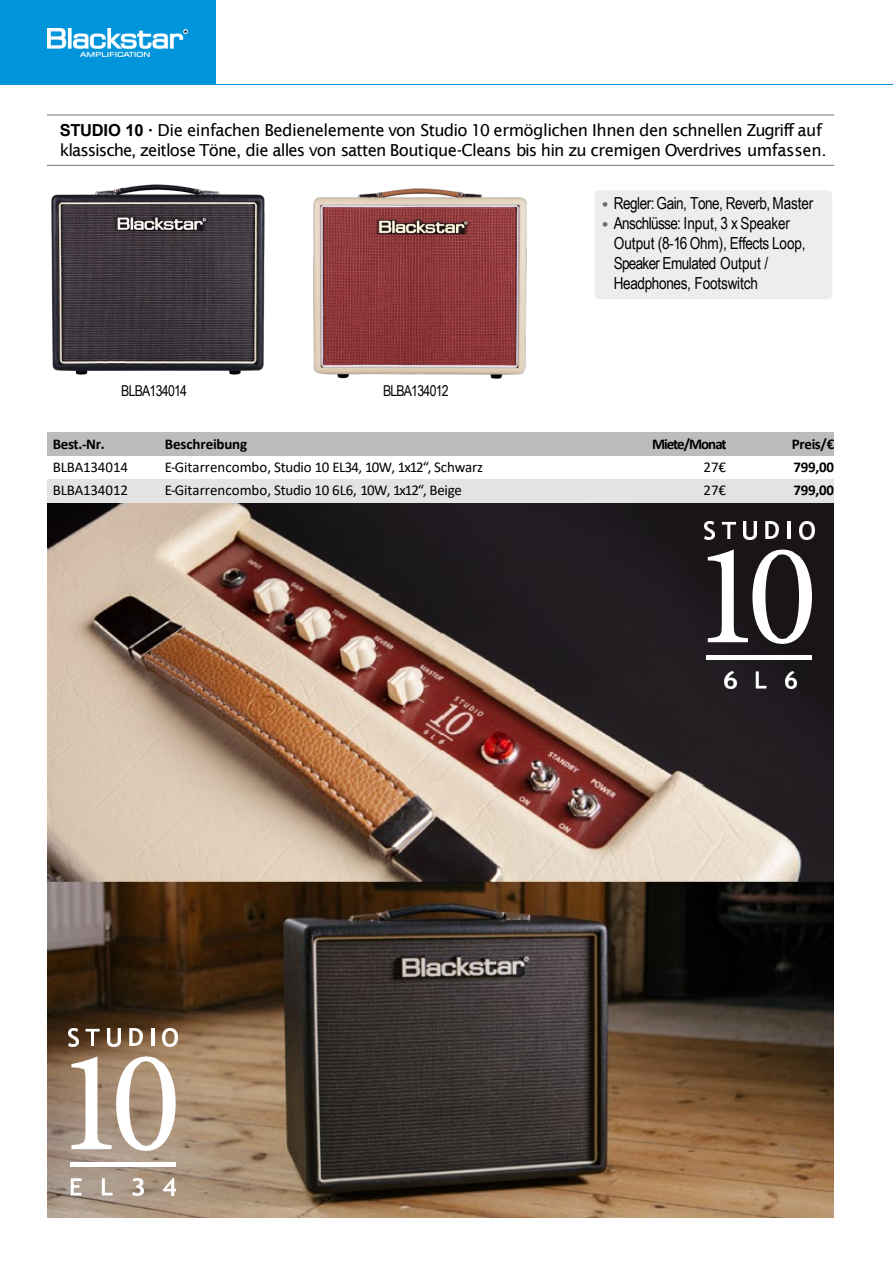
<style>
.page{position:relative;width:893px;height:1264px;background:#fff}
.page>*{position:absolute;margin:0;border:0;box-sizing:border-box;transform-origin:0 0}
.t1{font:16.5px/20px "Lucida Sans";letter-spacing:-.04em;color:#000}
.t2{font:16.5px/19.8px "Arial Narrow";letter-spacing:-.02em;color:#000}
.t3{font:15px "Calibri";letter-spacing:-.015em;color:#000}
.t4{font:700 15px "Calibri";letter-spacing:-.015em;color:#000}
.t5{font:15px "Arial Narrow";letter-spacing:-.045em;color:#000}
.t6{font:700 15px "Calibri";letter-spacing:-.07em;color:#000}
.s1{font-family:"Arial";font-weight:700}
.s2{font-family:"Trebuchet MS";color:#706f6f}
</style>
<div class="page">
<div style="left:0;top:0;width:215px;height:84px;background:#0095db"></div>
<hr style="left:0;top:84px;width:892px;height:1px;background:#0095db">
<img style="left:47px;top:29px;width:140px;height:27px">
<hr style="left:47px;top:115px;width:787px;height:1px;background:#706f6f">
<hr style="left:47px;top:165px;width:787px;height:1px;background:#706f6f">
<div style="left:595px;top:191px;width:237px;height:108px;background:#ededed"></div>
<img style="left:47px;top:502px;width:786px;height:714px">
<hr style="left:706px;top:655px;width:106px;height:4px;background:#fff">
<svg style="left:707px;top:549px;width:105px;height:95px"></svg>
<img style="left:724px;top:671px;width:12px;height:17px">
<svg style="left:755px;top:671px;width:11px;height:17px"></svg>
<img style="left:785px;top:671px;width:11px;height:17px">
<img style="left:704px;top:521px;width:10px;height:18px">
<svg style="left:721px;top:522px;width:15px;height:17px"></svg>
<img style="left:744px;top:522px;width:12px;height:17px">
<img style="left:765px;top:521px;width:13px;height:18px">
<hr style="left:787px;top:522px;width:3px;height:17px;background:#fff">
<img style="left:799px;top:521px;width:15px;height:18px">
<svg style="left:71px;top:1177px;width:11px;height:18px"></svg>
<svg style="left:102px;top:1177px;width:11px;height:18px"></svg>
<hr style="left:70px;top:1162px;width:106px;height:4px;background:#fff">
<svg style="left:71px;top:1056px;width:105px;height:94px"></svg>
<img style="left:132px;top:1177px;width:11px;height:18px">
<img style="left:163px;top:1177px;width:13px;height:18px">
<img style="left:68px;top:1028px;width:10px;height:17px">
<svg style="left:85px;top:1028px;width:15px;height:17px"></svg>
<img style="left:108px;top:1028px;width:12px;height:17px">
<img style="left:129px;top:1028px;width:13px;height:17px">
<hr style="left:151px;top:1028px;width:3px;height:17px;background:#fff">
<img style="left:163px;top:1028px;width:15px;height:17px">
<div style="left:47px;top:432px;width:95px;height:23px;background:#bcbcbc"></div>
<div style="left:142px;top:432px;width:402px;height:23px;background:#bcbcbc"></div>
<div style="left:544px;top:432px;width:181px;height:23px;background:#bcbcbc"></div>
<div style="left:725px;top:432px;width:108px;height:23px;background:#bcbcbc"></div>
<div style="left:47px;top:479px;width:95px;height:23px;background:#e3e3e3"></div>
<div style="left:142px;top:479px;width:402px;height:23px;background:#e3e3e3"></div>
<div style="left:544px;top:479px;width:181px;height:23px;background:#e3e3e3"></div>
<div style="left:725px;top:479px;width:108px;height:23px;background:#e3e3e3"></div>
<img style="left:51px;top:184px;width:214px;height:191px">
<img style="left:313px;top:188px;width:214px;height:191px">
<p class="t1" style="left:60px;top:120px;width:768px"><span class="s1">STUDIO 10 ·</span> Die einfachen Bedienelemente von Studio 10 ermöglichen Ihnen den schnellen Zugriff auf klassische, zeitlose Töne, die alles von satten Boutique-Cleans bis hin zu cremigen Overdrives umfassen.</p>
<p class="t2" style="left:601px;top:193px;width:214px"><span class="s2">•</span> Regler: Gain, Tone, Reverb, Master</p>
<p class="t2" style="left:613px;top:213px;width:193px;text-indent:-13px"><span class="s2">•</span> Anschlüsse: Input, 3 x Speaker<br>Output (8-16Ohm), Effects Loop,<br>Speaker Emulated Output /<br>Headphones, Footswitch</p>
<p class="t5" style="left:121px;top:380px;width:67px">BLBA134014</p>
<p class="t5" style="left:383px;top:380px;width:67px">BLBA134012</p>
<p class="t4" style="left:53px;top:433px;width:54px">Best.-Nr.</p>
<p class="t4" style="left:165px;top:433px;width:84px">Beschreibung</p>
<p class="t6" style="left:652px;top:433px;width:76px">Miete/Monat</p>
<p class="t4" style="left:791px;top:433px;width:44px">Preis/€</p>
<p class="t3" style="left:53px;top:456px;width:77px">BLBA134014</p>
<p class="t3" style="left:165px;top:456px;width:320px">E-Gitarrencombo, Studio 10 EL34, 10W, 1x12“, Schwarz</p>
<p class="t3" style="left:703px;top:456px;width:24px">27€</p>
<p class="t4" style="left:793px;top:456px;width:42px">799,00</p>
<p class="t3" style="left:53px;top:480px;width:77px">BLBA134012</p>
<p class="t3" style="left:165px;top:480px;width:298px">E-Gitarrencombo, Studio 10 6L6, 10W, 1x12“, Beige</p>
<p class="t3" style="left:703px;top:480px;width:24px">27€</p>
<p class="t4" style="left:793px;top:479px;width:42px">799,00</p>
</div>
